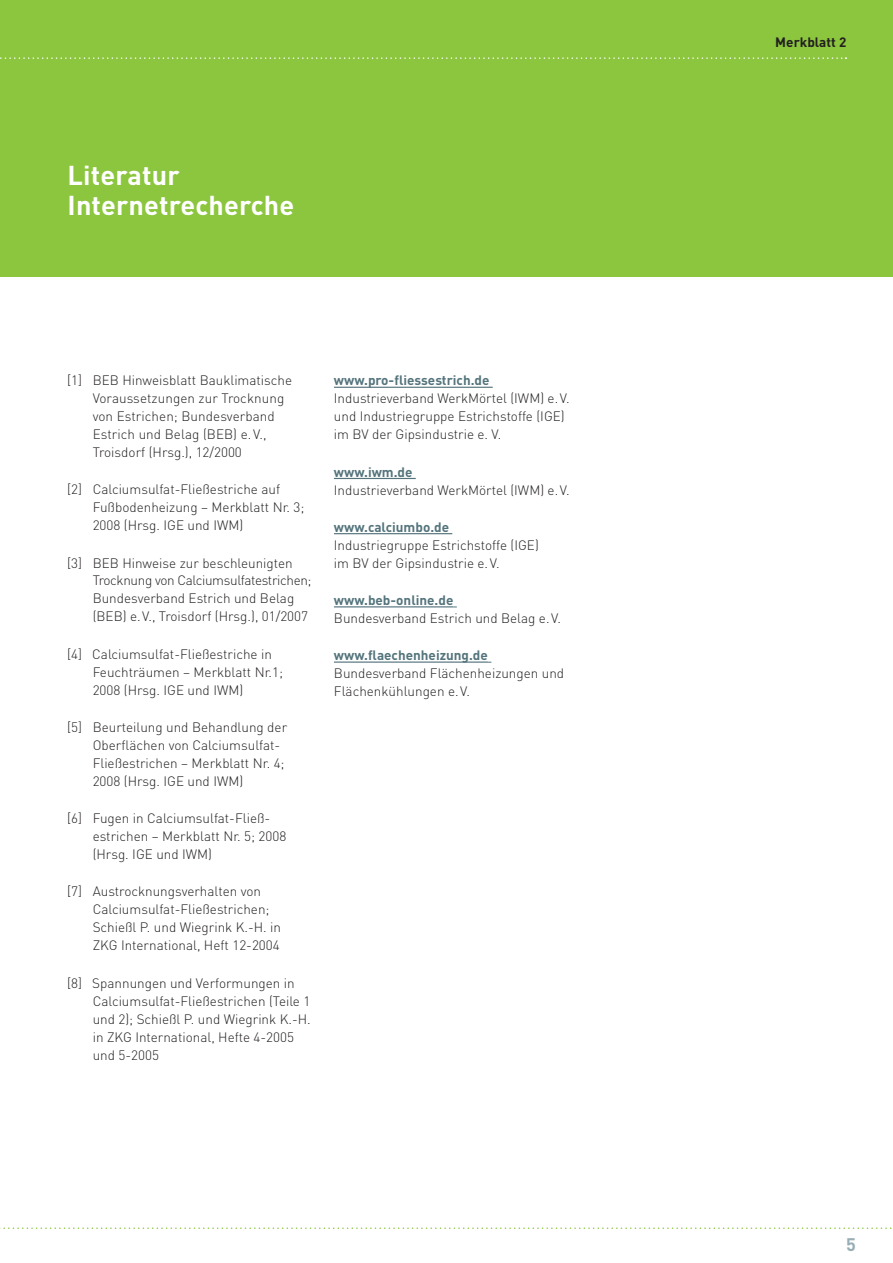
<style>
.page{position:relative;width:893px;height:1263px;background:#fff}
.page>*{position:absolute;margin:0;border:0;box-sizing:border-box;transform-origin:0 0}
.t1{font:700 27px/30px "DIN";letter-spacing:.005em;color:#fff}
.t2{font:700 18px "DIN";color:#96aeb4}
.t3{font:300 13.5px/18px "DIN";color:#231f20}
.t4{font:700 13.5px "DIN";color:#54747c}
.t5{font:700 13.5px "DIN";color:#231f20}
</style>
<div class="page">
<svg style="left:0;top:1227px;width:892px;height:2px"></svg>
<div style="left:0;top:0;width:893px;height:276px;background:#8bc63e"></div>
<svg style="left:0;top:57px;width:846px;height:2px"></svg>
<hr style="left:334px;top:387px;width:159px;height:1px;background:#54747c">
<hr style="left:334px;top:478px;width:82px;height:1px;background:#54747c">
<hr style="left:334px;top:533px;width:118px;height:1px;background:#54747c">
<hr style="left:334px;top:606px;width:119px;height:1px;background:#54747c">
<hr style="left:334px;top:661px;width:154px;height:2px;background:#54747c">
<h1 class="t1" style="left:68px;top:160px;width:228px">Literatur<br>Internetrecherche</h1>
<p class="t3" style="left:93px;top:371px;width:201px;text-indent:-26px">[1] BEB Hinweisblatt Bauklimatische<br>Voraussetzungen zur Trocknung von Estrichen; Bundesverband<br>Estrich und Belag (BEB) e. V.,<br>Troisdorf (Hrsg.), 12/2000</p>
<p class="t3" style="left:93px;top:480px;width:213px;text-indent:-26px">[2] Calciumsulfat-Fließestriche auf<br>Fußbodenheizung – Merkblatt Nr. 3;<br>2008 (Hrsg. IGE und IWM)</p>
<p class="t3" style="left:93px;top:553px;width:220px;text-indent:-26px">[3] BEB Hinweise zur beschleunigten Trocknung von Calciumsulfatestrichen; Bundesverband Estrich und Belag (BEB) e.V., Troisdorf (Hrsg.), 01/2007</p>
<p class="t3" style="left:93px;top:645px;width:192px;text-indent:-26px">[4] Calciumsulfat-Fließestriche in<br>Feuchträumen – Merkblatt Nr.1;<br>2008 (Hrsg. IGE und IWM)</p>
<p class="t3" style="left:93px;top:718px;width:196px;text-indent:-26px">[5] Beurteilung und Behandlung der<br>Oberflächen von Calciumsulfat-<br>Fließestrichen – Merkblatt Nr. 4;<br>2008 (Hrsg. IGE und IWM)</p>
<p class="t3" style="left:93px;top:809px;width:195px;text-indent:-26px">[6] Fugen in Calciumsulfat-Fließ&shy;estrichen – Merkblatt Nr. 5; 2008 (Hrsg. IGE und IWM)</p>
<p class="t3" style="left:93px;top:882px;width:190px;text-indent:-26px">[7] Austrocknungsverhalten von Calciumsulfat-Fließestrichen; Schießl P. und Wiegrink K.-H. in ZKG International, Heft 12-2004</p>
<p class="t3" style="left:93px;top:973px;width:220px;text-indent:-26px">[8] Spannungen und Verformungen in<br>Calciumsulfat-Fließestrichen (Teile 1 und 2); Schießl P. und Wiegrink K.-H. in ZKG International, Hefte 4-2005 und 5-2005</p>
<p class="t4" style="left:334px;top:372px;width:157px">www.pro-fliessestrich.de</p>
<p class="t3" style="left:334px;top:389px;width:237px">Industrieverband WerkMörtel (IWM) e.V. und Industriegruppe Estrichstoffe (IGE) im BV der Gipsindustrie e. V.</p>
<p class="t4" style="left:334px;top:463px;width:80px">www.iwm.de</p>
<p class="t3" style="left:334px;top:481px;width:237px">Industrieverband WerkMörtel (IWM) e.V.</p>
<p class="t4" style="left:334px;top:518px;width:117px">www.calciumbo.de</p>
<p class="t3" style="left:334px;top:536px;width:206px">Industriegruppe Estrichstoffe (IGE) im BV der Gipsindustrie e.V.</p>
<p class="t4" style="left:334px;top:591px;width:121px">www.beb-online.de</p>
<p class="t3" style="left:334px;top:609px;width:229px">Bundesverband Estrich und Belag e.V.</p>
<p class="t4" style="left:334px;top:646px;width:155px">www.flaechenheizung.de</p>
<p class="t3" style="left:334px;top:664px;width:232px">Bundesverband Flächenheizungen und<br>Flächenkühlungen e.V.</p>
<p class="t5" style="left:775px;top:34px;width:73px">Merkblatt 2</p>
<h2 class="t2" style="left:846px;top:1233px;width:11px">5</h2>
</div>
